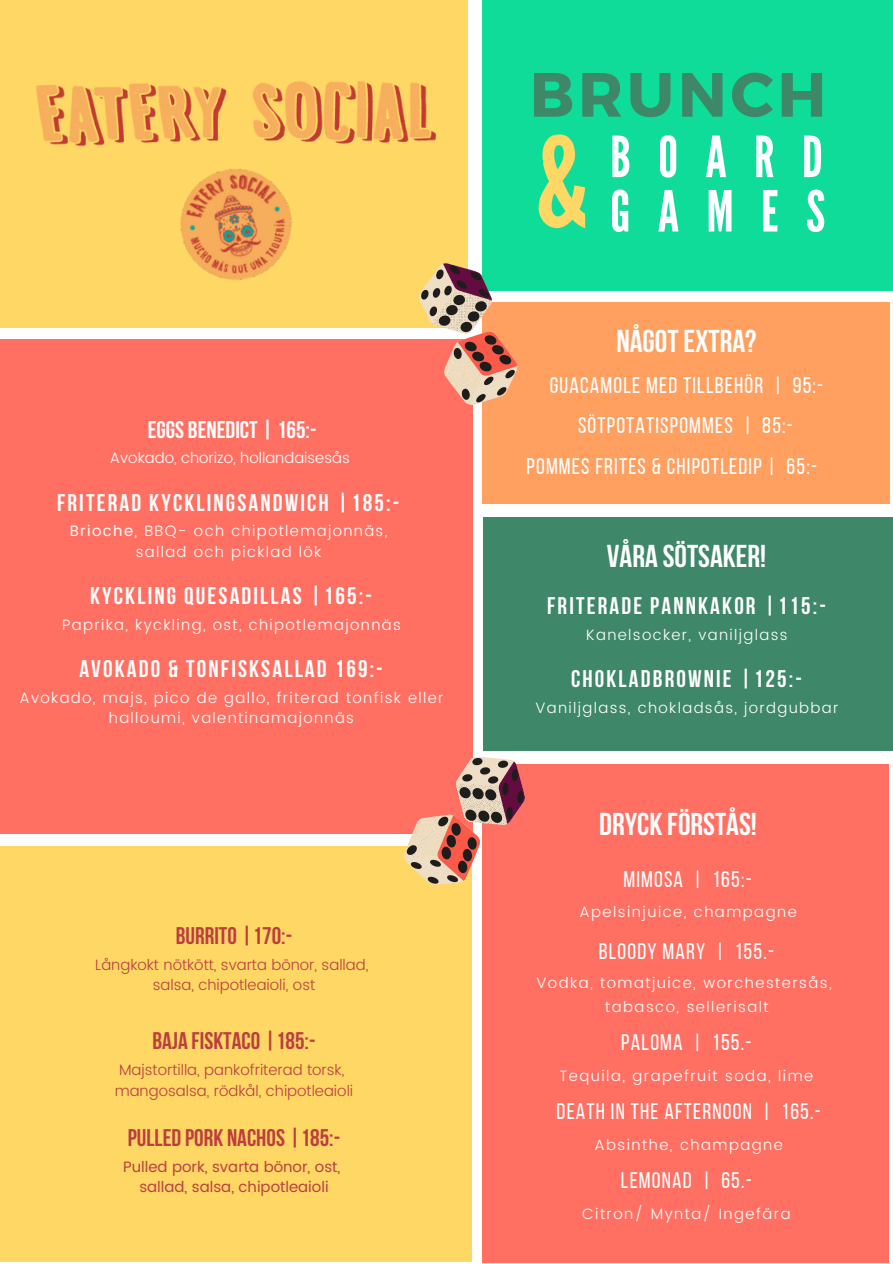
<style>
.page{position:relative;width:893px;height:1264px;background:#fff}
.page>*{position:absolute;margin:0;border:0;box-sizing:border-box;transform-origin:0 0}
.t1{font:700 62.4px "Montserrat";letter-spacing:.06em;color:#3e8769}
.t2{font:56.55px/54.3px "League Gothic";letter-spacing:.485em;color:#fff;text-align:right}
.t3{font:700 31.5px "Bebas Neue";color:#fff}
.t4{font:700 24px "Bebas Neue";letter-spacing:.09em;color:#fff}
.t5{font:700 24px "Bebas Neue";color:#bc3e3f}
.t6{font:700 24px "Bebas Neue";color:#fff}
.t7{font:22.5px "Bebas Neue";letter-spacing:.055em;color:#fff}
.t8{font:300 15px/20.2px "Poppins";letter-spacing:.09em;color:#fff;text-align:center}
.t9{font:300 15px/20.2px "Poppins";color:#bc3e3f;text-align:center}
.t10{font:15px/20.2px "Poppins";color:#bc3e3f;text-align:center}
.t11{font:300 15px "Poppins";color:#fff}
.s1{font-weight:400}
.s2{font-size:124.65px;color:#ffd765}
</style>
<div class="page">
<div style="left:0;top:0;width:468px;height:328px;background:#ffd765"></div>
<img style="left:36px;top:81px;width:399px;height:65px">
<div style="left:482px;top:0;width:410px;height:291px;background:#0fdc99"></div>
<div style="left:0;top:339px;width:472px;height:495px;background:#ff7063"></div>
<div style="left:482px;top:764px;width:406px;height:497px;background:#ff7063"></div>
<div style="left:0;top:846px;width:472px;height:415px;background:#ffd765"></div>
<div style="left:482px;top:302px;width:408px;height:201px;background:#ffa060"></div>
<div style="left:482px;top:517px;width:410px;height:233px;background:#3e8769"></div>
<img style="left:180px;top:168px;width:113px;height:112px">
<svg style="left:419px;top:263px;width:98px;height:142px"></svg>
<svg style="left:404px;top:756px;width:121px;height:128px"></svg>
<h3 class="t6" style="left:148px;top:419px;width:170px">EGGS BENEDICT | 165:-</h3>
<p class="t11" style="left:110px;top:449px;width:241px">Avokado, chorizo, hollandaisesås</p>
<h3 class="t4" style="left:57px;top:492px;width:343px">FRITERAD KYCKLINGSANDWICH |185:-</h3>
<p class="t8" style="left:70px;top:521px;width:319px"><span class="s1">Brioche</span>, BBQ- och chipotlemajonnäs, sallad och picklad lök</p>
<h3 class="t4" style="left:90px;top:586px;width:283px">KYCKLING QUESADILLAS |165:-</h3>
<p class="t8" style="left:62px;top:614px;width:340px">Paprika, kyckling, ost, chipotlemajonnäs</p>
<h3 class="t4" style="left:79px;top:659px;width:305px">AVOKADO &amp; TONFISKSALLAD 169:-</h3>
<p class="t8" style="left:19px;top:687px;width:425px">Avokado, majs, pico de gallo, friterad tonfisk eller halloumi, valentinamajonnäs</p>
<h3 class="t5" style="left:176px;top:925px;width:118px">BURRITO |170:-</h3>
<p class="t9" style="left:95px;top:954px;width:275px">Långkokt nötkött, svarta bönor, sallad, salsa, chipotleaioli, ost</p>
<h3 class="t5" style="left:152px;top:1031px;width:164px">BAJA FISKTACO |185:-</h3>
<p class="t9" style="left:115px;top:1060px;width:240px;text-align:left">Majstortilla, pankofriterad torsk, mangosalsa, rödkål, chipotleaioli</p>
<h3 class="t5" style="left:128px;top:1128px;width:214px">PULLED PORK NACHOS |185:-</h3>
<p class="t10" style="left:123px;top:1156px;width:219px">Pulled pork, svarta bönor, ost, sallad, salsa, chipotleaioli</p>
<h1 class="t1" style="left:529px;top:54px;width:298px">BRUNCH</h1>
<h2 class="t2" style="left:535px;top:131px;width:291px"><span class="s2">&amp;</span>BOARD<br>GAMES</h2>
<h3 class="t3" style="left:616px;top:328px;width:142px">NÅGOT EXTRA?</h3>
<h3 class="t7" style="left:549px;top:376px;width:275px">GUACAMOLE MED TILLBEHÖR | 95:-</h3>
<h3 class="t7" style="left:578px;top:416px;width:216px">SÖTPOTATISPOMMES | 85:-</h3>
<h3 class="t7" style="left:526px;top:457px;width:292px">POMMES FRITES &amp; CHIPOTLEDIP | 65:-</h3>
<h3 class="t3" style="left:607px;top:543px;width:161px">VÅRA SÖTSAKER!</h3>
<h3 class="t4" style="left:547px;top:595px;width:280px">FRITERADE PANNKAKOR |115:-</h3>
<p class="t8" style="left:586px;top:624px;width:203px">Kanelsocker, vaniljglass</p>
<h3 class="t4" style="left:571px;top:668px;width:232px">CHOKLADBROWNIE |125:-</h3>
<p class="t8" style="left:535px;top:697px;width:304px">Vaniljglass, chokladsås, jordgubbar</p>
<h3 class="t3" style="left:599px;top:811px;width:159px">DRYCK FÖRSTÅS!</h3>
<h3 class="t7" style="left:623px;top:870px;width:130px">MIMOSA | 165:-</h3>
<p class="t8" style="left:579px;top:901px;width:219px">Apelsinjuice, champagne</p>
<h3 class="t7" style="left:598px;top:941px;width:177px">BLOODY MARY | 155.-</h3>
<p class="t8" style="left:536px;top:971px;width:297px;line-height:23.5px">Vodka, tomatjuice, worchestersås, tabasco, sellerisalt</p>
<h3 class="t7" style="left:621px;top:1032px;width:132px">PALOMA | 155.-</h3>
<p class="t8" style="left:559px;top:1065px;width:255px">Tequila, grapefruit soda, lime</p>
<h3 class="t7" style="left:556px;top:1101px;width:266px">DEATH IN THE AFTERNOON | 165.-</h3>
<p class="t8" style="left:594px;top:1134px;width:190px">Absinthe, champagne</p>
<h3 class="t7" style="left:621px;top:1170px;width:132px">LEMONAD | 65.-</h3>
<p class="t8" style="left:582px;top:1203px;width:210px">Citron/ Mynta/ Ingefära</p>
</div>
